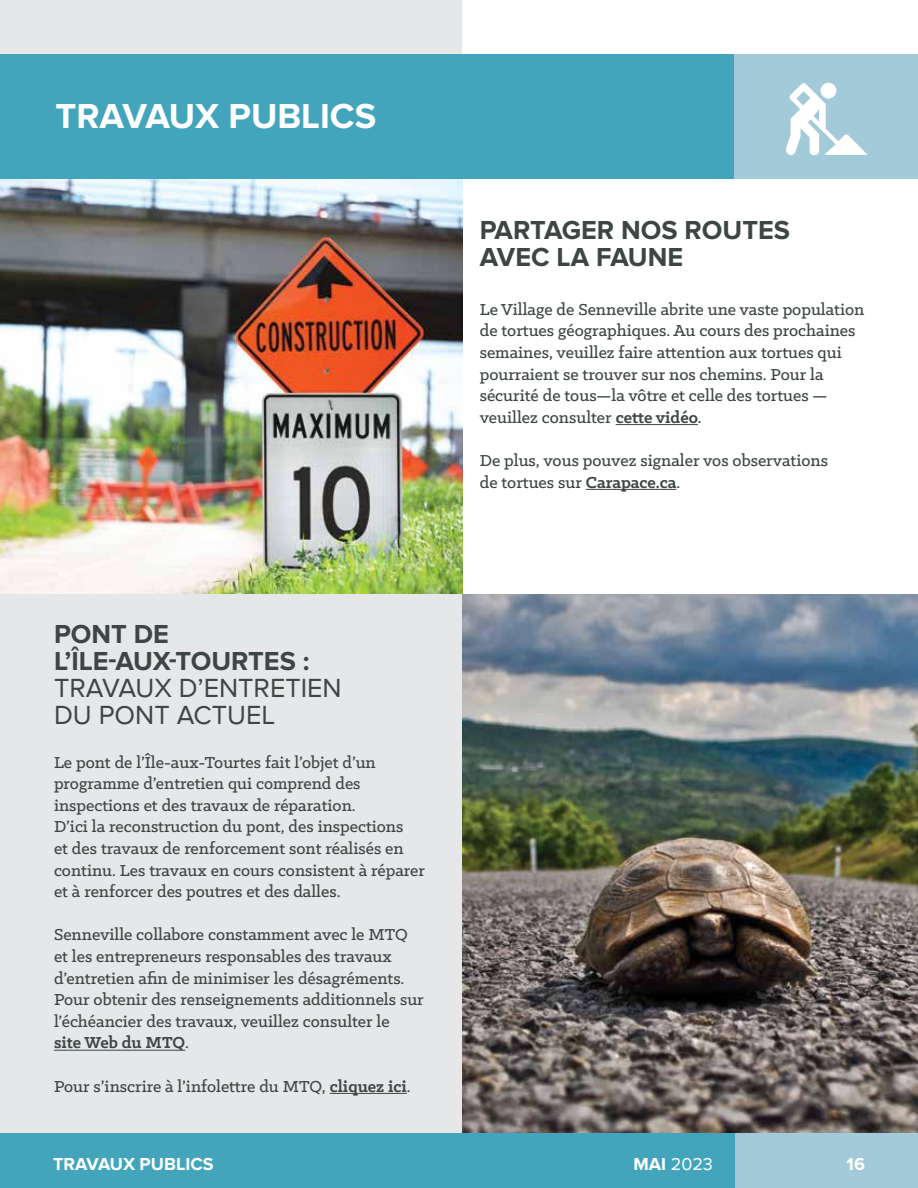
<style>
.page{position:relative;width:918px;height:1188px;background:#fff}
.page>*{position:absolute;margin:0;border:0;box-sizing:border-box;transform-origin:0 0}
.t1{font:700 36px "Proxima Nova";color:#fff}
.t2{font:700 27px/27px "Proxima Nova";color:#3d4644}
.t3{font:27px/27px "Proxima Nova";color:#3d4644}
.t4{font:500 18px/21.6px "Klinic Slab";color:#3d4644}
.t5{font:700 18px "Proxima Nova";color:#fff}
.t6{font:18px "Proxima Nova";color:#fff}
.s1{font-weight:700}
</style>
<div class="page">
<img style="left:462px;top:594px;width:456px;height:540px">
<div style="left:0;top:0;width:462px;height:1188px;background:#e6e7e8"></div>
<img style="left:0;top:179px;width:462px;height:415px">
<div style="left:0;top:54px;width:735px;height:125px;background:#43a5bc"></div>
<div style="left:735px;top:54px;width:183px;height:125px;background:#a3cad8"></div>
<div style="left:0;top:1134px;width:736px;height:54px;background:#43a5bc"></div>
<div style="left:736px;top:1134px;width:182px;height:54px;background:#a3cad8"></div>
<hr style="left:616px;top:424px;width:82px;height:1px;background:#3d4644">
<hr style="left:586px;top:489px;width:90px;height:1px;background:#3d4644">
<hr style="left:54px;top:1050px;width:131px;height:1px;background:#3d4644">
<hr style="left:330px;top:1093px;width:77px;height:1px;background:#3d4644">
<svg style="left:786px;top:83px;width:82px;height:72px"></svg>
<div style="left:821px;top:83px;width:15px;height:16px;background:#fff;border-radius:50%"></div>
<h1 class="t1" style="left:56px;top:96px;width:322px">TRAVAUX PUBLICS</h1>
<h2 class="t2" style="left:54px;top:622px;width:257px">PONT DE<br>L’ÎLE-AUX-TOURTES :</h2>
<h2 class="t3" style="left:54px;top:675px;width:289px">TRAVAUX D’ENTRETIEN<br>DU PONT ACTUEL</h2>
<p class="t4" style="left:54px;top:751px;width:373px">Le pont de l’Île-aux-Tourtes fait l’objet d’un programme d’entretien qui comprend des inspections et des travaux de réparation.<br>D’ici la reconstruction du pont, des inspections<br>et des travaux de renforcement sont réalisés en continu. Les travaux en cours consistent à réparer et à renforcer des poutres et des dalles.</p>
<p class="t4" style="left:54px;top:924px;width:371px">Senneville collabore constamment avec le MTQ et les entrepreneurs responsables des travaux d’entretien afin de minimiser les désagréments.<br>Pour obtenir des renseignements additionnels sur l’échéancier des travaux, veuillez consulter le<br><span class="s1">site Web du MTQ</span>.</p>
<p class="t4" style="left:54px;top:1075px;width:358px">Pour s’inscrire à l’infolettre du MTQ, <span class="s1">cliquez ici</span>.</p>
<h2 class="t2" style="left:480px;top:217px;width:312px">PARTAGER NOS ROUTES<br>AVEC LA FAUNE</h2>
<p class="t4" style="left:480px;top:298px;width:386px">Le Village de Senneville abrite une vaste population de tortues géographiques. Au cours des prochaines semaines, veuillez faire attention aux tortues qui pourraient se trouver sur nos chemins. Pour la sécurité de tous—la vôtre et celle des tortues — veuillez consulter <span class="s1">cette vidéo</span>.</p>
<p class="t4" style="left:480px;top:449px;width:350px">De plus, vous pouvez signaler vos observations de tortues sur <span class="s1">Carapace.ca</span>.</p>
<p class="t5" style="left:53px;top:1154px;width:162px">TRAVAUX PUBLICS</p>
<p class="t6" style="left:634px;top:1154px;width:81px"><span class="s1">MAI</span> 2023</p>
<p class="t5" style="left:847px;top:1154px;width:20px">16</p>
</div>
